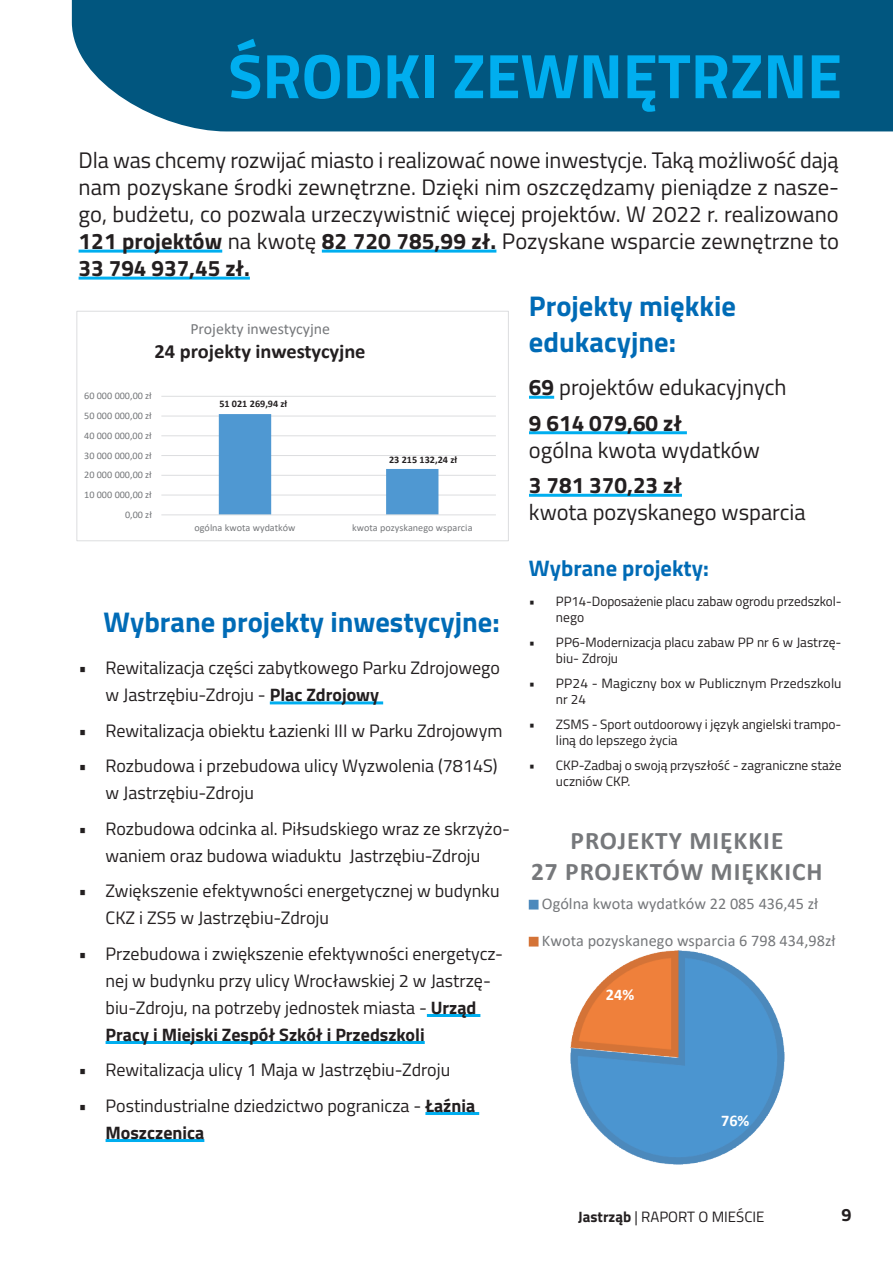
<style>
.page{position:relative;width:893px;height:1263px;background:#fff}
.page>*{position:absolute;margin:0;border:0;box-sizing:border-box;transform-origin:0 0}
.t1{font:700 63px "Titillium Web";color:#00aeef}
.t2{font:700 28.5px/36px "Titillium Web";color:#006bb6}
.t3{font:700 25.35px/30.9px "Calibri";letter-spacing:.035em;color:#76787b;text-align:center}
.t4{font:22.5px/27px "Titillium Web";color:#231f20;text-align:justify}
.t5{font:700 22.5px "Titillium Web";color:#006bb6}
.t6{font:700 22.5px "Titillium Web";color:#231f20}
.t7{font:700 20.1px "Calibri";letter-spacing:-.005em;color:#231f20}
.t8{font:18px/27px "Titillium Web";color:#231f20}
.t9{font:700 18px "Titillium Web";color:#231f20}
.t10{font:16.2px "Calibri";color:#76787b}
.t11{font:700 16.2px "Calibri";color:#fff}
.t12{font:15.6px "Calibri";color:#76787b}
.t13{font:15px "Titillium Web";color:#231f20}
.t14{font:13.5px/16.2px "Titillium Web";color:#231f20}
.t15{font:10.05px "Calibri";color:#76787b}
.t16{font:700 10.05px "Calibri";color:#231f20}
.s1{font-weight:700}
</style>
<div class="page">
<div style="left:72px;top:0;width:821px;height:131px;background:#01567f"></div>
<hr style="left:161px;top:495px;width:335px;height:1px;background:#dcdddf">
<hr style="left:161px;top:475px;width:335px;height:1px;background:#dcdddf">
<hr style="left:161px;top:455px;width:335px;height:1px;background:#dcdddf">
<hr style="left:161px;top:435px;width:335px;height:1px;background:#dcdddf">
<hr style="left:161px;top:416px;width:335px;height:1px;background:#dcdddf">
<hr style="left:161px;top:396px;width:335px;height:1px;background:#dcdddf">
<svg style="left:219px;top:414px;width:219px;height:100px"></svg>
<hr style="left:161px;top:514px;width:335px;height:1px;background:#dcdddf">
<div style="left:76px;top:311px;width:433px;height:230px;border:1px solid #dcdddf"></div>
<hr style="left:79px;top:250px;width:143px;height:3px;background:#00aeef">
<hr style="left:322px;top:250px;width:174px;height:3px;background:#00aeef">
<hr style="left:79px;top:277px;width:171px;height:3px;background:#00aeef">
<hr style="left:529px;top:396px;width:25px;height:3px;background:#00aeef">
<hr style="left:529px;top:431px;width:158px;height:3px;background:#00aeef">
<hr style="left:529px;top:494px;width:153px;height:3px;background:#00aeef">
<hr style="left:270px;top:701px;width:113px;height:3px;background:#00aeef">
<hr style="left:427px;top:1014px;width:53px;height:3px;background:#00aeef">
<hr style="left:106px;top:1041px;width:319px;height:3px;background:#00aeef">
<hr style="left:425px;top:1112px;width:54px;height:3px;background:#00aeef">
<hr style="left:106px;top:1139px;width:98px;height:3px;background:#00aeef">
<svg style="left:529px;top:899px;width:256px;height:266px"></svg>
<h1 class="t1" style="left:228px;top:28px;width:615px">ŚRODKI ZEWNĘTRZNE</h1>
<p class="t4" style="left:79px;top:145px;width:762px">Dla was chcemy rozwijać miasto i realizować nowe inwestycje. Taką możliwość dają nam pozyskane środki zewnętrzne. Dzięki nim oszczędzamy pieniądze z nasze&shy;go, budżetu, co pozwala urzeczywistnić więcej projektów. W 2022 r. realizowano <span class="s1">121 projektów</span> na kwotę <span class="s1">82 720 785,99 zł.</span> Pozyskane wsparcie zewnętrzne to <span class="s1">33 794 937,45 zł.</span></p>
<p class="t12" style="left:190px;top:318px;width:141px">Projekty inwestycyjne</p>
<p class="t7" style="left:155px;top:337px;width:212px">24 projekty inwestycyjne</p>
<p class="t15" style="left:84px;top:389px;width:69px">60 000 000,00 zł</p>
<p class="t15" style="left:84px;top:409px;width:69px">50 000 000,00 zł</p>
<p class="t15" style="left:84px;top:428px;width:69px">40 000 000,00 zł</p>
<p class="t15" style="left:84px;top:448px;width:69px">30 000 000,00 zł</p>
<p class="t15" style="left:84px;top:468px;width:69px">20 000 000,00 zł</p>
<p class="t15" style="left:84px;top:488px;width:69px">10 000 000,00 zł</p>
<p class="t15" style="left:125px;top:507px;width:28px">0,00 zł</p>
<p class="t16" style="left:219px;top:397px;width:69px">51 021 269,94 zł</p>
<p class="t16" style="left:389px;top:453px;width:70px">23 215 132,24 zł</p>
<p class="t15" style="left:194px;top:521px;width:103px">ogólna kwota wydatków</p>
<p class="t15" style="left:352px;top:521px;width:122px">kwota pozyskanego wsparcia</p>
<h2 class="t2" style="left:104px;top:603px;width:398px">Wybrane projekty inwestycyjne:</h2>
<p class="t8" style="left:106px;top:653px;width:396px;text-indent:-27px">• Rewitalizacja części zabytkowego Parku Zdrojowego w Jastrzębiu-Zdroju - <span class="s1">Plac Zdrojowy</span></p>
<p class="t8" style="left:79px;top:716px;width:425px">• Rewitalizacja obiektu Łazienki III w Parku Zdrojowym</p>
<p class="t8" style="left:106px;top:751px;width:394px;text-indent:-27px">• Rozbudowa i przebudowa ulicy Wyzwolenia (7814S) w Jastrzębiu-Zdroju</p>
<p class="t8" style="left:79px;top:814px;width:433px;text-align:center">• Rozbudowa odcinka al. Piłsudskiego wraz ze skrzyżo&shy;waniem oraz budowa wiaduktu Jastrzębiu-Zdroju</p>
<p class="t8" style="left:106px;top:876px;width:396px;text-indent:-27px">• Zwiększenie efektywności energetycznej w budynku<br>CKZ i ZS5 w Jastrzębiu-Zdroju</p>
<p class="t8" style="left:106px;top:939px;width:399px;text-indent:-27px">• Przebudowa i zwiększenie efektywności energetycz&shy;nej w budynku przy ulicy Wrocławskiej 2 w Jastrzę&shy;biu-Zdroju, na potrzeby jednostek miasta - <span class="s1">Urząd Pracy i Miejski Zespół Szkół i Przedszkoli</span></p>
<p class="t8" style="left:79px;top:1055px;width:373px">• Rewitalizacja ulicy 1 Maja w Jastrzębiu-Zdroju</p>
<p class="t8" style="left:106px;top:1091px;width:371px;text-indent:-27px">• Postindustrialne dziedzictwo pogranicza - <span class="s1">Łaźnia<br>Moszczenica</span></p>
<h2 class="t2" style="left:529px;top:287px;width:209px">Projekty miękkie edukacyjne:</h2>
<p class="t4" style="left:529px;top:368px;width:259px;line-height:35.5px"><span class="s1">69</span> projektów edukacyjnych<br><span class="s1">9 614 079,60 zł</span></p>
<p class="t4" style="left:529px;top:435px;width:232px">ogólna kwota wydatków</p>
<p class="t6" style="left:529px;top:468px;width:154px">3 781 370,23 zł</p>
<p class="t4" style="left:529px;top:498px;width:278px">kwota pozyskanego wsparcia</p>
<p class="t5" style="left:529px;top:551px;width:181px">Wybrane projekty:</p>
<p class="t14" style="left:556px;top:592px;width:287px;text-indent:-27px">• PP14-Doposażenie placu zabaw ogrodu przedszkol&shy;nego</p>
<p class="t14" style="left:556px;top:633px;width:287px;text-indent:-27px">• PP6-Modernizacja placu zabaw PP nr 6 w Jastrzę&shy;biu- Zdroju</p>
<p class="t14" style="left:556px;top:674px;width:287px;text-indent:-27px">• PP24 - Magiczny box w Publicznym Przedszkolu nr 24</p>
<p class="t14" style="left:556px;top:715px;width:287px;text-indent:-27px">• ZSMS - Sport outdoorowy i język angielski trampo&shy;liną do lepszego życia</p>
<p class="t14" style="left:556px;top:756px;width:287px;text-indent:-27px">• CKP-Zadbaj o swoją przyszłość - zagraniczne staże uczniów CKP.</p>
<h3 class="t3" style="left:531px;top:825px;width:293px">PROJEKTY MIĘKKIE<br>27 PROJEKTÓW MIĘKKICH</h3>
<p class="t10" style="left:542px;top:892px;width:278px">Ogólna kwota wydatków 22 085 436,45 zł</p>
<p class="t10" style="left:542px;top:929px;width:295px">Kwota pozyskanego wsparcia 6 798 434,98zł</p>
<p class="t11" style="left:606px;top:983px;width:30px">24%</p>
<p class="t11" style="left:721px;top:1109px;width:30px">76%</p>
<p class="t13" style="left:578px;top:1205px;width:188px"><span class="s1">Jastrząb</span> | RAPORT O MIEŚCIE</p>
<p class="t9" style="left:841px;top:1201px;width:12px">9</p>
</div>
